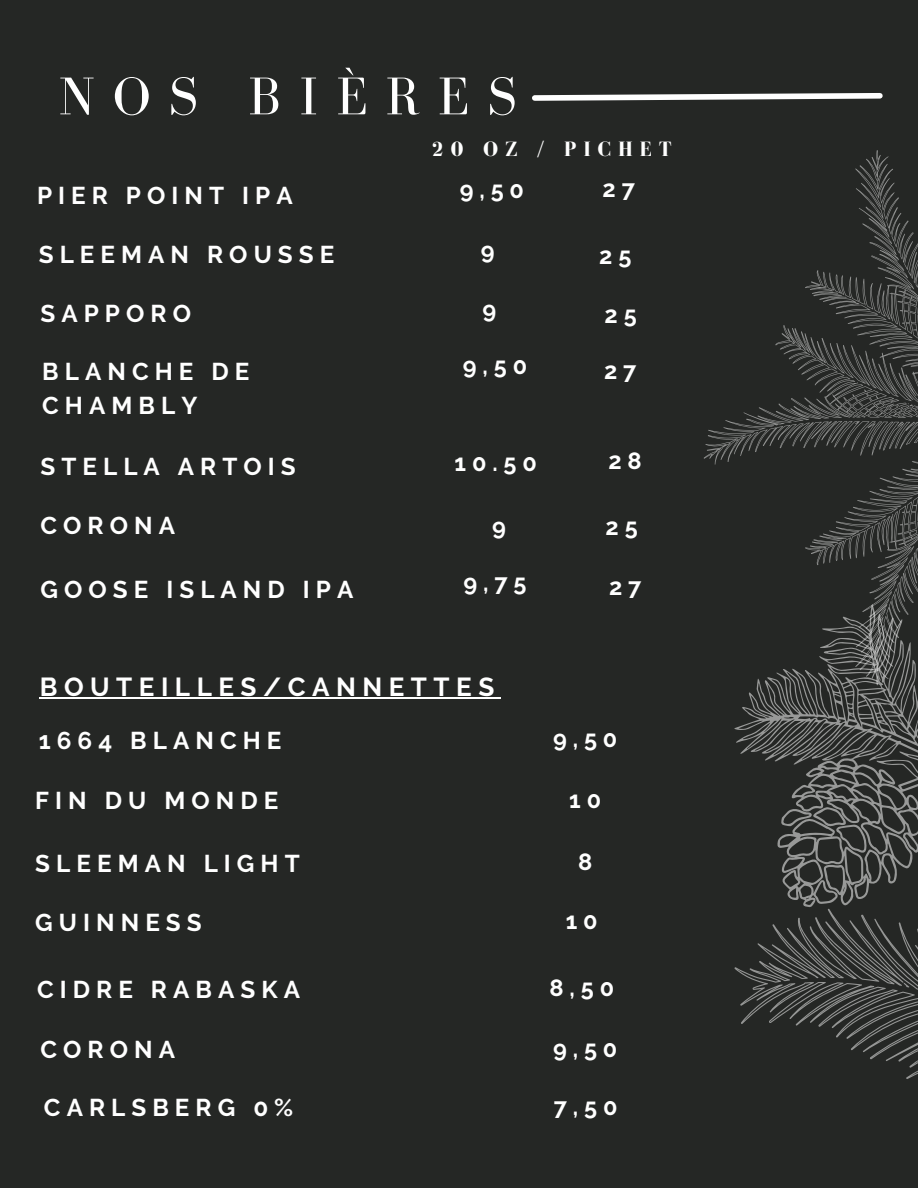
<style>
.page{position:relative;width:918px;height:1188px;background:#252725}
.page>*{position:absolute;margin:0;border:0;box-sizing:border-box;transform-origin:0 0}
.t1{font:54.6px "Bodoni FLF";letter-spacing:.33em;color:#fff}
.t2{font:700 26.1px "Raleway";letter-spacing:.25em;color:#fff}
.t3{font:700 24.3px/34px "Raleway";letter-spacing:.25em;color:#fff}
.t4{font:700 23.55px "Raleway";letter-spacing:.25em;color:#fff}
.t5{font:700 21.3px "Bodoni FLF";letter-spacing:.33em;color:#fff}
</style>
<div class="page">
<svg style="left:532px;top:93px;width:351px;height:8px"></svg>
<hr style="left:40px;top:697px;width:461px;height:1px;background:#fff">
<svg style="left:734px;top:685px;width:184px;height:177px"></svg>
<svg style="left:779px;top:801px;width:96px;height:55px"></svg>
<svg style="left:734px;top:862px;width:184px;height:217px"></svg>
<svg style="left:904px;top:982px;width:5px;height:7px"></svg>
<svg style="left:704px;top:150px;width:214px;height:535px"></svg>
<svg style="left:903px;top:293px;width:15px;height:46px"></svg>
<p class="t1" style="left:59px;top:67px;width:459px">NOS BIÈRES</p>
<p class="t5" style="left:431px;top:137px;width:242px">20 OZ / PICHET</p>
<p class="t3" style="left:37px;top:179px;width:257px">PIER POINT IPA</p>
<p class="t4" style="left:460px;top:176px;width:66px">9,50</p>
<p class="t4" style="left:603px;top:175px;width:34px">27</p>
<p class="t3" style="left:39px;top:237px;width:297px">SLEEMAN ROUSSE</p>
<p class="t4" style="left:481px;top:237px;width:15px">9</p>
<p class="t4" style="left:599px;top:242px;width:34px">25</p>
<p class="t3" style="left:40px;top:296px;width:152px">SAPPORO</p>
<p class="t4" style="left:483px;top:296px;width:15px">9</p>
<p class="t4" style="left:605px;top:301px;width:34px">25</p>
<p class="t3" style="left:42px;top:354px;width:209px">BLANCHE DE<br>CHAMBLY</p>
<p class="t4" style="left:463px;top:352px;width:66px">9,50</p>
<p class="t4" style="left:604px;top:357px;width:34px">27</p>
<p class="t3" style="left:40px;top:450px;width:257px">STELLA ARTOIS</p>
<p class="t4" style="left:455px;top:449px;width:84px">10.50</p>
<p class="t4" style="left:609px;top:447px;width:35px">28</p>
<p class="t3" style="left:40px;top:509px;width:136px">CORONA</p>
<p class="t4" style="left:492px;top:513px;width:15px">9</p>
<p class="t4" style="left:606px;top:513px;width:34px">25</p>
<p class="t3" style="left:40px;top:572px;width:314px">GOOSE ISLAND IPA</p>
<p class="t4" style="left:463px;top:569px;width:65px">9,75</p>
<p class="t4" style="left:609px;top:572px;width:34px">27</p>
<p class="t2" style="left:40px;top:671px;width:456px">BOUTEILLES/CANNETTES</p>
<p class="t3" style="left:39px;top:723px;width:244px">1664 BLANCHE</p>
<p class="t4" style="left:553px;top:725px;width:66px">9,50</p>
<p class="t3" style="left:35px;top:783px;width:245px">FIN DU MONDE</p>
<p class="t4" style="left:569px;top:786px;width:33px">10</p>
<p class="t3" style="left:35px;top:847px;width:266px">SLEEMAN LIGHT</p>
<p class="t4" style="left:578px;top:847px;width:16px">8</p>
<p class="t3" style="left:35px;top:905px;width:168px">GUINNESS</p>
<p class="t4" style="left:566px;top:907px;width:33px">10</p>
<p class="t3" style="left:37px;top:972px;width:265px">CIDRE RABASKA</p>
<p class="t4" style="left:549px;top:974px;width:66px">8,50</p>
<p class="t3" style="left:40px;top:1032px;width:136px">CORONA</p>
<p class="t4" style="left:553px;top:1035px;width:66px">9,50</p>
<p class="t3" style="left:44px;top:1090px;width:251px">CARLSBERG 0%</p>
<p class="t4" style="left:554px;top:1093px;width:65px">7,50</p>
</div>
